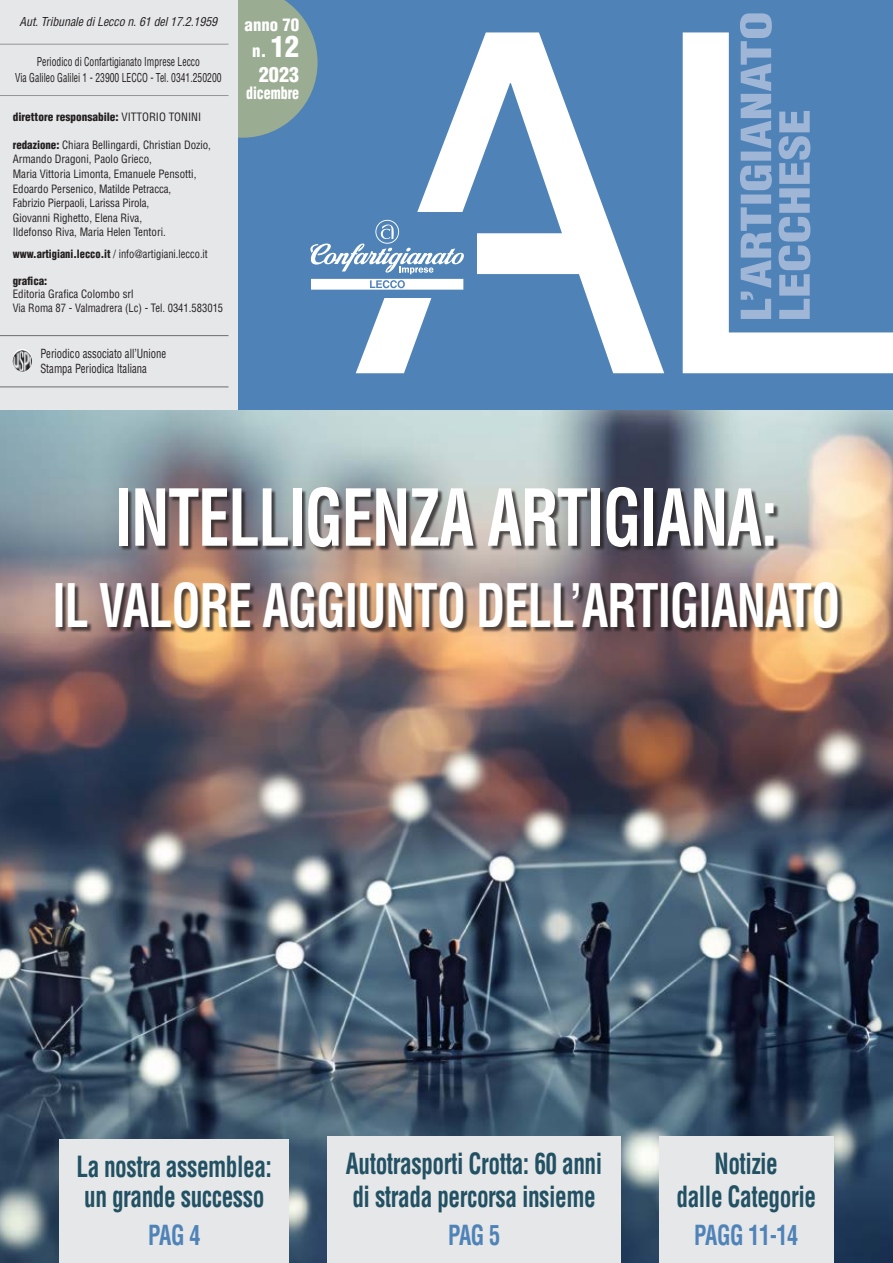
<style>
.page{position:relative;width:893px;height:1263px;background:#fff}
.page>*{position:absolute;margin:0;border:0;box-sizing:border-box;transform-origin:0 0}
.t1{font:474.6px "Helvetica LT Std";color:#fff}
.t2{font:700 condensed 76.5px "Helvetica LT Std";letter-spacing:-.02em;color:#fff;scale:.82 1}
.t3{font:700 condensed 58.5px "Helvetica LT Std";letter-spacing:-.02em;color:#fff;scale:.82 1}
.t4{font:700 condensed 28.5px/32.4px "Helvetica LT Std";letter-spacing:-.02em;color:#225163;scale:.82 1}
.t5{font:700 condensed 27px "Helvetica LT Std";letter-spacing:-.02em;color:#4f83b8;scale:.82 1}
.t6{font:900 condensed 20.1px "Helvetica LT Std";color:#fff}
.t7{font:900 condensed 16.95px/25.3px "Helvetica LT Std";color:#fff;text-align:center}
.t8{font:900 condensed 16.65px "Helvetica LT Std";color:#fff;scale:.83 1}
.t9{font:condensed 12.3px/14.7px "Helvetica LT Std";color:#231f20;scale:.87 1}
.t10{font:condensed 12px/16.5px "Helvetica LT Std";color:#231f20;text-align:center;scale:.8 1}
.t11{font:italic condensed 12px "Helvetica LT Std";letter-spacing:-.01em;color:#231f20}
.t12{font:condensed 11.25px/14.7px "Helvetica LT Std";color:#231f20}
.t13{font:condensed 11.25px "Helvetica LT Std";color:#231f20;scale:.93 1}
.t14{font:900 condensed 11.25px "Helvetica LT Std";color:#231f20}
.s1{font-weight:400}
.s2{font-weight:900}
.s3{font-size:28.5px}
</style>
<div class="page">
<img style="left:0;top:409px;width:893px;height:854px">
<div style="left:60px;top:1139px;width:229px;height:124px;background:#e6e7e9"></div>
<div style="left:659px;top:1137px;width:174px;height:126px;background:#e6e7e9"></div>
<div style="left:327px;top:1137px;width:294px;height:126px;background:#e6e7e9"></div>
<div style="left:57px;top:488px;width:786px;height:145px;background:#231f20;opacity:.75"></div>
<div style="left:214px;top:0;width:679px;height:409px;background:#4f83b8"></div>
<svg style="left:778px;top:111px;width:32px;height:208px"></svg>
<svg style="left:740px;top:13px;width:32px;height:306px"></svg>
<svg style="left:238px;top:0;width:80px;height:138px"></svg>
<div style="left:0;top:0;width:238px;height:409px;background:#e6e7e9"></div>
<hr style="left:0;top:95px;width:228px;height:1px;background:#939598">
<hr style="left:0;top:44px;width:228px;height:1px;background:#939598">
<svg style="left:310px;top:220px;width:154px;height:70px"></svg>
<hr style="left:0;top:335px;width:228px;height:1px;background:#6c6d70">
<div style="left:13px;top:349px;width:19px;height:21px;background:#fff;border-radius:50%"></div>
<img style="left:13px;top:350px;width:19px;height:21px">
<hr style="left:0;top:386px;width:228px;height:1px;background:#6c6d70">
<p class="t11" style="left:20px;top:14px;width:199px">Aut. Tribunale di Lecco n. 61 del 17.2.1959</p>
<p class="t10" style="left:15px;top:53px;width:260px">Periodico di Confartigianato Imprese Lecco<br>Via Galileo Galilei 1 - 23900 LECCO - Tel. 0341.250200</p>
<p class="t14" style="left:13px;top:110px;width:190px">direttore responsabile: <span class="s1">VITTORIO TONINI</span></p>
<p class="t12" style="left:13px;top:137px;width:200px"><span class="s2">redazione:</span> Chiara Bellingardi, Christian Dozio, Armando Dragoni, Paolo Grieco,<br>Maria Vittoria Limonta, Emanuele Pensotti, Edoardo Persenico, Matilde Petracca,<br>Fabrizio Pierpaoli, Larissa Pirola,<br>Giovanni Righetto, Elena Riva,<br>Ildefonso Riva, Maria Helen Tentori.</p>
<p class="t13" style="left:13px;top:247px;width:211px"><span class="s2">www.artigiani.lecco.it</span> / info@artigiani.lecco.it</p>
<p class="t14" style="left:13px;top:273px;width:36px">grafica:</p>
<p class="t12" style="left:13px;top:287px;width:212px;line-height:13.5px">Editoria Grafica Colombo srl<br>Via Roma 87 - Valmadrera (Lc) - Tel. 0341.583015</p>
<p class="t9" style="left:40px;top:346px;width:146px">Periodico associato all’Unione<br>Stampa Periodica Italiana</p>
<h3 class="t7" style="left:245px;top:12px;width:56px">anno 70 n. <span class="s3">12</span></h3>
<h3 class="t6" style="left:259px;top:62px;width:42px">2023</h3>
<h3 class="t8" style="left:246px;top:82px;width:65px">dicembre</h3>
<h1 class="t1" style="left:349px;top:-69px;width:563px">AL</h1>
<h2 class="t2" style="left:115px;top:470px;width:810px">INTELLIGENZA ARTIGIANA:</h2>
<h3 class="t3" style="left:52px;top:569px;width:962px">IL VALORE AGGIUNTO DELL’ARTIGIANATO</h3>
<h3 class="t4" style="left:77px;top:1151px;width:240px;line-height:30px">La nostra assemblea: un grande successo</h3>
<h3 class="t5" style="left:148px;top:1218px;width:65px">PAG 4</h3>
<h3 class="t4" style="left:346px;top:1147px;width:314px">Autotrasporti Crotta: 60 anni di strada percorsa insieme</h3>
<h3 class="t5" style="left:448px;top:1218px;width:65px">PAG 5</h3>
<h3 class="t4" style="left:676px;top:1147px;width:172px;text-align:center">Notizie<br>dalle Categorie</h3>
<h3 class="t5" style="left:694px;top:1218px;width:128px">PAGG 11-14</h3>
</div>
